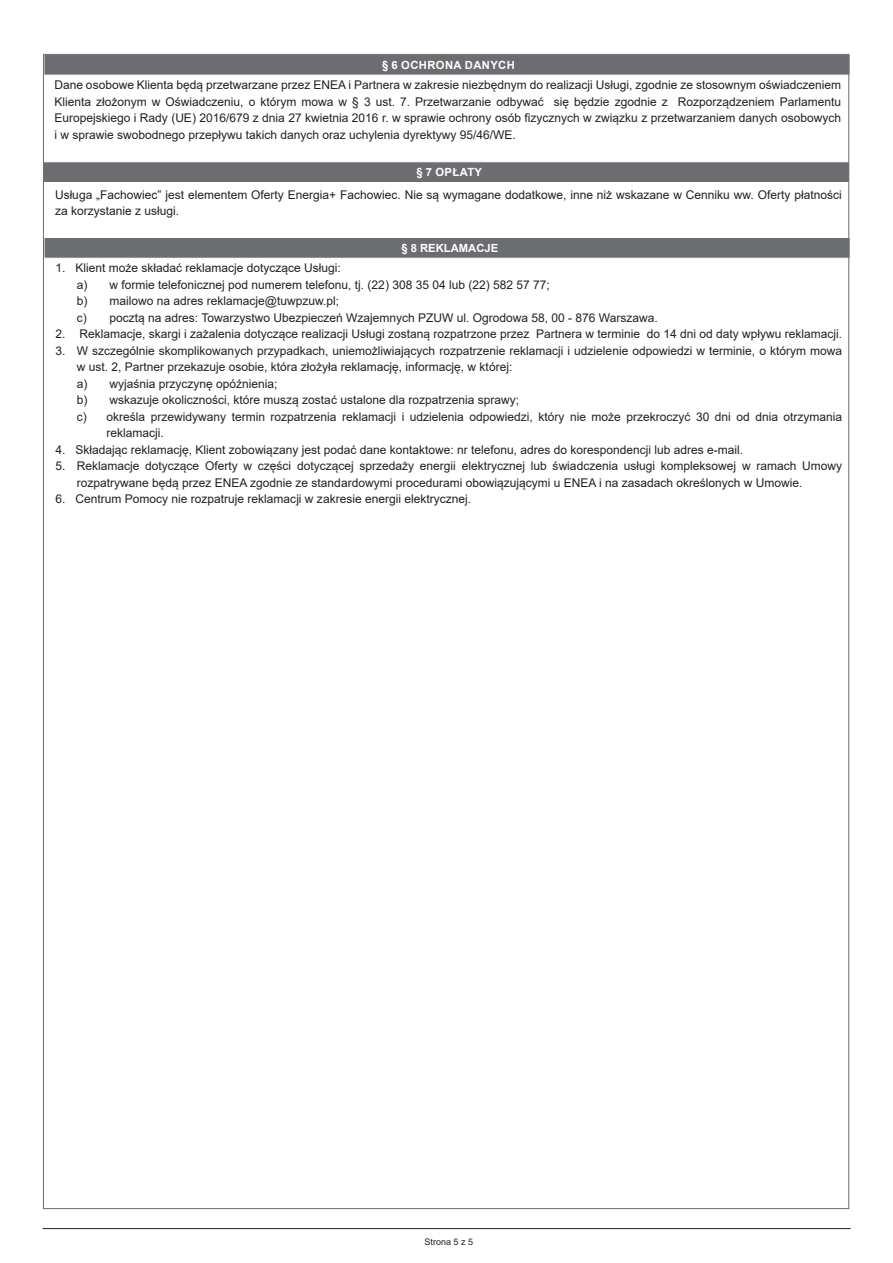
<style>
.page{position:relative;width:893px;height:1263px;background:#fff}
.page>*{position:absolute;margin:0;border:0;box-sizing:border-box;transform-origin:0 0}
.t1{font:12px/16.5px "Arial";color:#231f20}
.t2{font:700 11.25px "Arial";letter-spacing:.035em;color:#fff}
.t3{font:700 11.25px "Arial";color:#fff}
.t4{font:9px "Arial";color:#231f20}
</style>
<div class="page">
<div style="left:43px;top:161px;width:807px;height:22px;background:#6c6d70;border:1px solid #fff"></div>
<div style="left:44px;top:237px;width:806px;height:22px;background:#6c6d70;border:1px solid #fff"></div>
<div style="left:44px;top:54px;width:806px;height:21px;background:#6c6d70"></div>
<hr style="left:43px;top:1228px;width:808px;height:1px;background:#231f20">
<p class="t2" style="left:382px;top:57px;width:134px">§ 6 OCHRONA DANYCH</p>
<p class="t1" style="left:54px;top:77px;width:788px;text-align:justify">Dane osobowe Klienta będą przetwarzane przez ENEA i Partnera w zakresie niezbędnym do realizacji Usługi, zgodnie ze stosownym oświadczeniem Klienta złożonym w Oświadczeniu, o którym mowa w § 3 ust. 7. Przetwarzanie odbywać się będzie zgodnie z Rozporządzeniem Parlamentu Europejskiego i Rady (UE) 2016/679 z dnia 27 kwietnia 2016 r. w sprawie ochrony osób fizycznych w związku z przetwarzaniem danych osobowych i w sprawie swobodnego przepływu takich danych oraz uchylenia dyrektywy 95/46/WE.</p>
<p class="t2" style="left:416px;top:164px;width:67px">§ 7 OPŁATY</p>
<p class="t1" style="left:55px;top:186px;width:788px">Usługa „Fachowiec” jest elementem Oferty Energia+ Fachowiec. Nie są wymagane dodatkowe, inne niż wskazane w Cenniku ww. Oferty płatności za korzystanie z usługi.</p>
<p class="t3" style="left:401px;top:240px;width:98px">§ 8 REKLAMACJE</p>
<p class="t1" style="left:77px;top:260px;width:582px;text-indent:-21px">1. Klient może składać reklamacje dotyczące Usługi:<br>a) w formie telefonicznej pod numerem telefonu, tj. (22) 308 35 04 lub (22) 582 57 77;<br>b) mailowo na adres reklamacje@tuwpzuw.pl;<br>c) pocztą na adres: Towarzystwo Ubezpieczeń Wzajemnych PZUW ul. Ogrodowa 58, 00 - 876 Warszawa.</p>
<p class="t1" style="left:56px;top:326px;width:788px">2. Reklamacje, skargi i zażalenia dotyczące realizacji Usługi zostaną rozpatrzone przez Partnera w terminie do 14 dni od daty wpływu reklamacji.</p>
<p class="t1" style="left:56px;top:342px;width:788px">3. W szczególnie skomplikowanych przypadkach, uniemożliwiających rozpatrzenie reklamacji i udzielenie odpowiedzi w terminie, o którym mowa</p>
<p class="t1" style="left:77px;top:359px;width:437px">w ust. 2, Partner przekazuje osobie, która złożyła reklamację, informację, w której:</p>
<p class="t1" style="left:77px;top:375px;width:202px">a) wyjaśnia przyczynę opóźnienia;</p>
<p class="t1" style="left:77px;top:392px;width:444px">b) wskazuje okoliczności, które muszą zostać ustalone dla rozpatrzenia sprawy;</p>
<p class="t1" style="left:77px;top:408px;width:767px">c) określa przewidywany termin rozpatrzenia reklamacji i udzielenia odpowiedzi, który nie może przekroczyć 30 dni od dnia otrzymania</p>
<p class="t1" style="left:107px;top:425px;width:59px">reklamacji.</p>
<p class="t1" style="left:56px;top:441px;width:689px">4. Składając reklamację, Klient zobowiązany jest podać dane kontaktowe: nr telefonu, adres do korespondencji lub adres e-mail.</p>
<p class="t1" style="left:77px;top:458px;width:767px;text-indent:-21px">5. Reklamacje dotyczące Oferty w części dotyczącej sprzedaży energii elektrycznej lub świadczenia usługi kompleksowej w ramach Umowy rozpatrywane będą przez ENEA zgodnie ze standardowymi procedurami obowiązującymi u ENEA i na zasadach określonych w Umowie.</p>
<p class="t1" style="left:56px;top:491px;width:417px">6. Centrum Pomocy nie rozpatruje reklamacji w zakresie energii elektrycznej.</p>
<p class="t4" style="left:425px;top:1235px;width:50px">Strona 5 z 5</p>
</div>
